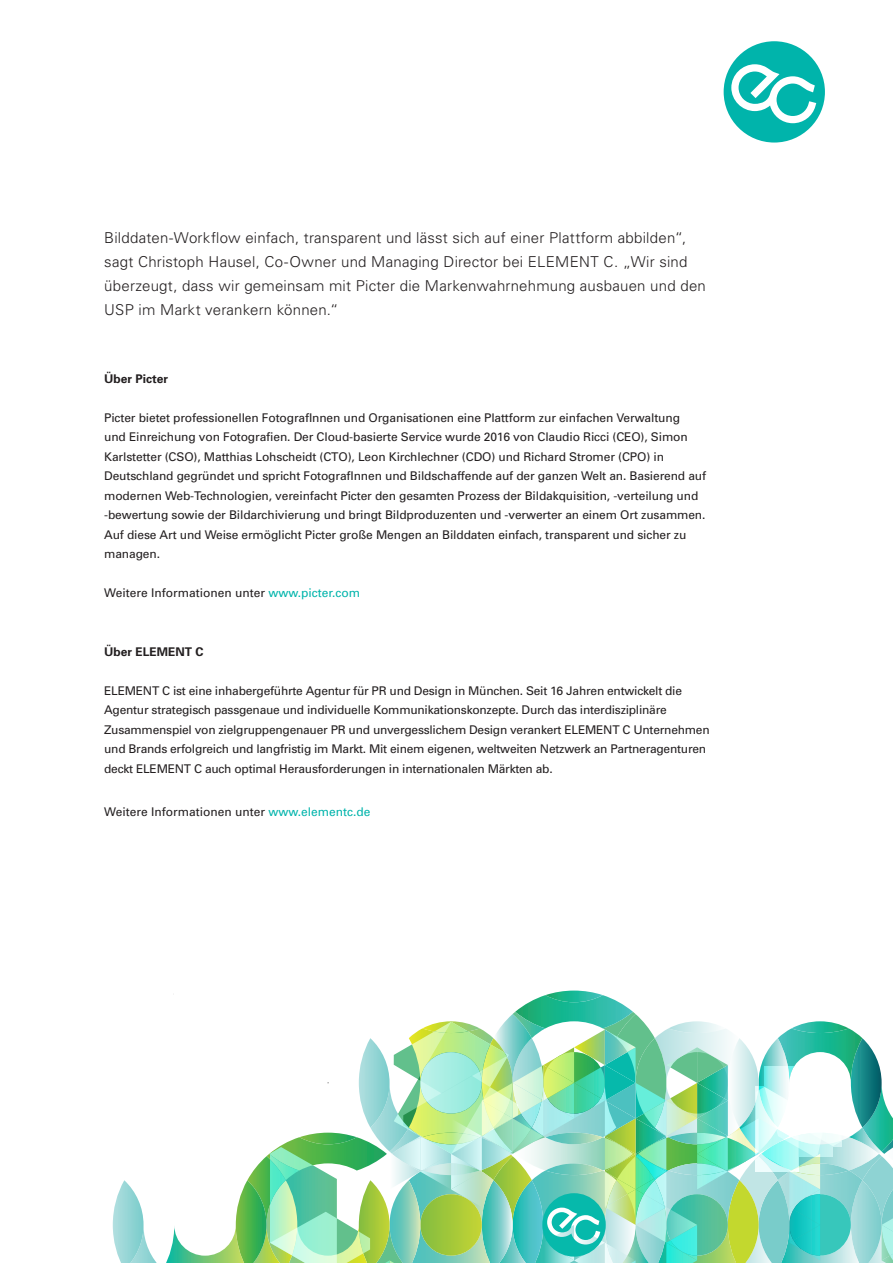
<style>
.page{position:relative;width:893px;height:1263px;background:#fff}
.page>*{position:absolute;margin:0;border:0;box-sizing:border-box;transform-origin:0 0}
.t1{font:300 15px/24px "Univers";letter-spacing:.015em;color:#231f20}
.t2{font:12px/19.5px "Univers";letter-spacing:-.01em;color:#231f20}
.t3{font:700 12px "Univers";color:#231f20}
.s1{color:#00b4ab}
</style>
<div class="page">
<img style="left:113px;top:990px;width:780px;height:273px">
<svg style="left:724px;top:41px;width:101px;height:102px"></svg>
<p class="t1" style="left:104px;top:225px;width:603px">Bilddaten-Workflow einfach, transparent und lässt sich auf einer Plattform abbilden“, sagt Christoph Hausel, Co-Owner und Managing Director bei ELEMENT C. „Wir sind überzeugt, dass wir gemeinsam mit Picter die Markenwahrnehmung ausbauen und den USP im Markt verankern können.“</p>
<p class="t3" style="left:104px;top:371px;width:66px">Über Picter</p>
<p class="t2" style="left:104px;top:407px;width:603px">Picter bietet professionellen FotografInnen und Organisationen eine Plattform zur einfachen Verwaltung<br>und Einreichung von Fotografien. Der Cloud-basierte Service wurde 2016 von Claudio Ricci (CEO), Simon Karlstetter (CSO), Matthias Lohscheidt (CTO), Leon Kirchlechner (CDO) und Richard Stromer (CPO) in Deutschland gegründet und spricht FotografInnen und Bildschaffende auf der ganzen Welt an. Basierend auf modernen Web-Technologien, vereinfacht Picter den gesamten Prozess der Bildakquisition, -verteilung und -bewertung sowie der Bildarchivierung und bringt Bildproduzenten und -verwerter an einem Ort zusammen.<br>Auf diese Art und Weise ermöglicht Picter große Mengen an Bilddaten einfach, transparent und sicher zu managen.</p>
<p class="t2" style="left:104px;top:583px;width:258px">Weitere Informationen unter <span class="s1">www.picter.com</span></p>
<p class="t3" style="left:104px;top:644px;width:101px">Über ELEMENT C</p>
<p class="t2" style="left:104px;top:680px;width:607px">ELEMENT C ist eine inhabergeführte Agentur für PR und Design in München. Seit 16 Jahren entwickelt die Agentur strategisch passgenaue und individuelle Kommunikationskonzepte. Durch das interdisziplinäre Zusammenspiel von zielgruppengenauer PR und unvergesslichem Design verankert ELEMENT C Unternehmen und Brands erfolgreich und langfristig im Markt. Mit einem eigenen, weltweiten Netzwerk an Partneragenturen deckt ELEMENT C auch optimal Herausforderungen in internationalen Märkten ab.</p>
<p class="t2" style="left:104px;top:802px;width:268px">Weitere Informationen unter <span class="s1">www.elementc.de</span></p>
</div>
